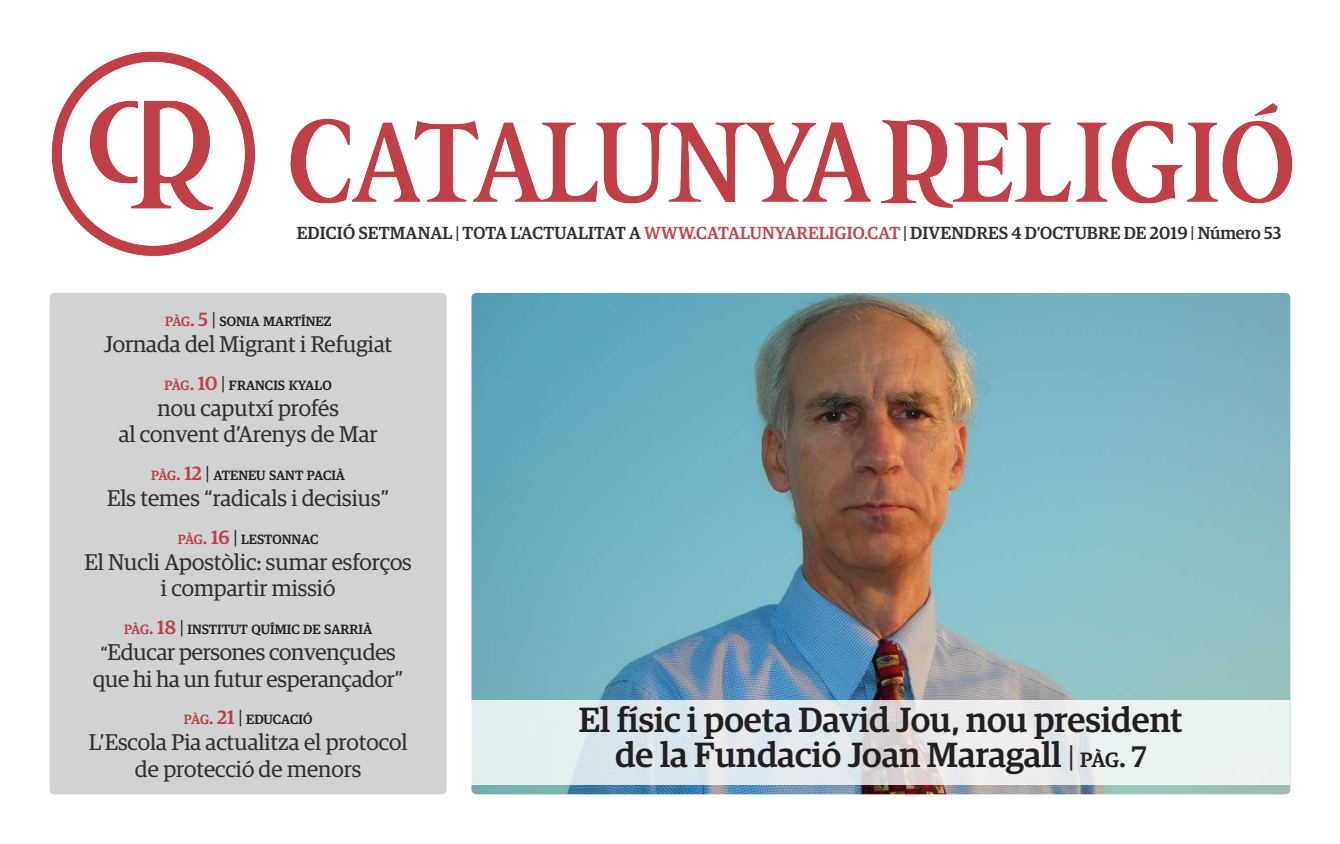
<style>
.page{position:relative;width:1340px;height:844px;background:#fff}
.page>*{position:absolute;margin:0;border:0;box-sizing:border-box;transform-origin:0 0}
.Título_1{font:500 35px/35px "Guardian Egyp";color:#231f20;text-align:center}
.t1{font:22.75px/26.2px "Guardian Egyp";color:#312f30;text-align:center}
.t2{font:500 17.5px "Guardian Egyp";letter-spacing:.01em;color:#312f30}
.t3{font:500 13.47px "Guardian Egyp";color:#231f20}
.s1{color:#3e3e3f}
.s2{color:#c2474a}
.s3{color:#c03e45}
.s4{font-size:19.25px;color:#c03e45}
.s5{font-weight:400;font-size:19.25px}
.s6{font-size:19.25px;color:#231f20}
.s7{font-weight:400;font-size:29.75px}
.s8{font-size:20.82px}
.s9{font-size:29.75px}
</style>
<div class="page">
<img style="left:51px;top:51px;width:1242px;height:205px">
<img style="left:471px;top:293px;width:819px;height:501px">
<div style="left:50px;top:293px;width:396px;height:501px;background:#d1d2d4;border-radius:5px"></div>
<svg style="left:471px;top:699px;width:819px;height:85px;background:#e2e9ec"></svg>
<p class="t2" style="left:297px;top:220px;width:986px">EDICIÓ SETMANAL <span class="s1">|</span> TOTA L’ACTUALITAT A <span class="s2">WWW.CATALUNYARELIGIO.CAT</span> <span class="s1">|</span> DIVENDRES 4 D’OCTUBRE DE 2019 <span class="s1">|</span> Número 53</p>
<p class="t3" style="left:165px;top:311px;width:168px"><span class="s3">PÀG</span><span class="s4">. 5</span> <span class="s5">|</span> SONIA MARTÍNEZ</p>
<p class="t1" style="left:104px;top:329px;width:290px">Jornada del Migrant i Refugiat</p>
<p class="t3" style="left:164px;top:375px;width:169px"><span class="s3">PÀG</span><span class="s4">. 10</span> <span class="s5">|</span> FRANCIS KYALO</p>
<p class="t1" style="left:119px;top:393px;width:260px">nou caputxí profés<br>al convent d’Arenys de Mar</p>
<p class="t3" style="left:151px;top:465px;width:195px"><span class="s3">PÀG</span><span class="s4">. 12</span> <span class="s5">|</span> ATENEU SANT PACIÀ</p>
<p class="t1" style="left:107px;top:483px;width:283px">Els temes “radicals i decisius”</p>
<p class="t3" style="left:178px;top:529px;width:142px"><span class="s3">PÀG</span><span class="s4">. 16</span> <span class="s5">|</span> LESTONNAC</p>
<p class="t1" style="left:84px;top:547px;width:329px">El Nucli Apostòlic: sumar esforços i compartir missió</p>
<p class="t3" style="left:124px;top:619px;width:250px"><span class="s3">PÀG</span><span class="s4">. 18</span> <span class="s5">|</span> INSTITUT QUÍMIC DE SARRIÀ</p>
<p class="t1" style="left:93px;top:637px;width:312px"><span class="s6">“</span>Educar persones convençudes que hi ha un futur esperançador”</p>
<p class="t3" style="left:184px;top:709px;width:130px"><span class="s3">PÀG</span><span class="s4">. 21</span> <span class="s5">|</span> EDUCACIÓ</p>
<p class="t1" style="left:89px;top:727px;width:320px">L’Escola Pia actualitza el protocol</p>
<p class="t1" style="left:135px;top:754px;width:228px">de protecció de menors</p>
<p class="Título_1" style="left:579px;top:699px;width:605px">El físic i poeta David Jou, nou president de la Fundació Joan Maragall <span class="s7">|</span> <span class="s8">PÀG</span><span class="s9">. 7</span></p>
</div>
